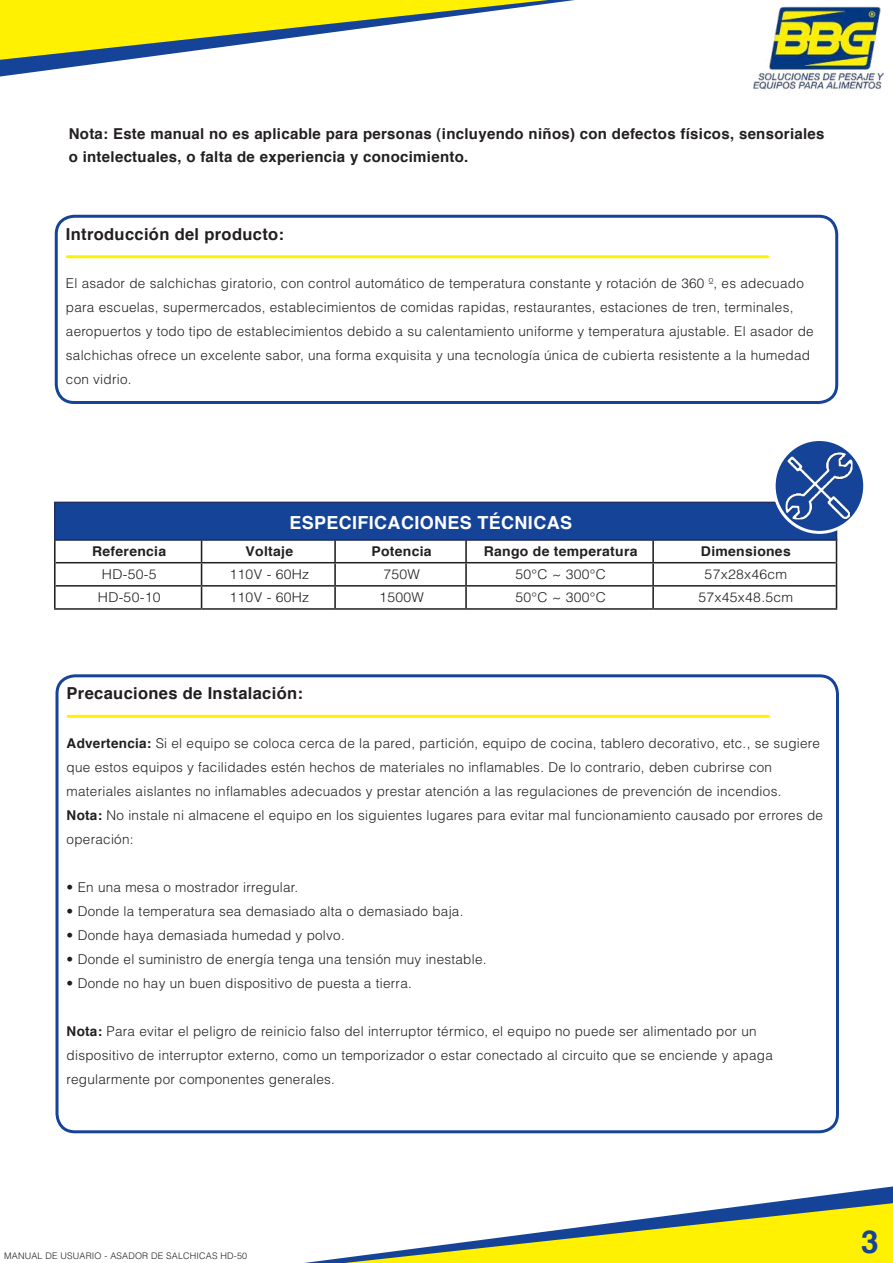
<style>
.page{position:relative;width:893px;height:1263px;background:#fff}
.page>*{position:absolute;margin:0;border:0;box-sizing:border-box;transform-origin:0 0}
.t1{font:700 31.5px "Helvetica";color:#154398}
.t2{font:700 18px "Helvetica";letter-spacing:.02em;color:#fff}
.t3{font:700 16.5px "Helvetica";letter-spacing:.02em;color:#231f20}
.t4{font:700 15px/22.5px "Helvetica";letter-spacing:.02em;color:#231f20}
.t5{font:300 13.5px/24px "Helvetica";letter-spacing:.02em;color:#231f20}
.t6{font:300 13.5px "Helvetica";letter-spacing:.02em;color:#231f20;scale:1.04 1}
.t7{font:700 13.5px "Helvetica";letter-spacing:.02em;color:#231f20;scale:1.04 1}
.t8{font:300 9px "Helvetica";letter-spacing:.02em;color:#231f20}
.s1{font-weight:700}
</style>
<div class="page">
<div style="left:55px;top:215px;width:783px;height:189px;border:3px solid #154398;border-radius:18px"></div>
<div style="left:56px;top:674px;width:783px;height:459px;border:3px solid #154398;border-radius:18px"></div>
<hr style="left:66px;top:255px;width:703px;height:3px;background:#fff101;border-radius:2px">
<hr style="left:67px;top:715px;width:703px;height:3px;background:#fff101;border-radius:2px">
<hr style="left:56px;top:562px;width:146px;height:1px;background:#231f20">
<hr style="left:202px;top:562px;width:133px;height:1px;background:#231f20">
<hr style="left:335px;top:562px;width:131px;height:1px;background:#231f20">
<hr style="left:466px;top:562px;width:187px;height:1px;background:#231f20">
<hr style="left:653px;top:562px;width:183px;height:1px;background:#231f20">
<hr style="left:56px;top:585px;width:146px;height:2px;background:#231f20">
<hr style="left:202px;top:585px;width:133px;height:2px;background:#231f20">
<hr style="left:335px;top:585px;width:131px;height:2px;background:#231f20">
<hr style="left:466px;top:585px;width:187px;height:2px;background:#231f20">
<hr style="left:653px;top:585px;width:183px;height:2px;background:#231f20">
<hr style="left:54px;top:608px;width:148px;height:2px;background:#231f20">
<hr style="left:202px;top:608px;width:133px;height:2px;background:#231f20">
<hr style="left:335px;top:608px;width:131px;height:2px;background:#231f20">
<hr style="left:466px;top:608px;width:187px;height:2px;background:#231f20">
<hr style="left:653px;top:608px;width:184px;height:2px;background:#231f20">
<hr style="left:54px;top:540px;width:2px;height:23px;background:#231f20">
<hr style="left:334px;top:540px;width:2px;height:22px;background:#231f20">
<hr style="left:465px;top:540px;width:2px;height:22px;background:#231f20">
<hr style="left:652px;top:540px;width:2px;height:22px;background:#231f20">
<hr style="left:54px;top:563px;width:2px;height:23px;background:#231f20">
<hr style="left:334px;top:563px;width:2px;height:22px;background:#231f20">
<hr style="left:465px;top:563px;width:2px;height:22px;background:#231f20">
<hr style="left:652px;top:563px;width:2px;height:22px;background:#231f20">
<hr style="left:54px;top:586px;width:2px;height:22px;background:#231f20">
<svg style="left:201px;top:541px;width:1px;height:67px"></svg>
<hr style="left:334px;top:587px;width:2px;height:21px;background:#231f20">
<hr style="left:465px;top:587px;width:2px;height:21px;background:#231f20">
<hr style="left:652px;top:587px;width:2px;height:21px;background:#231f20">
<svg style="left:836px;top:541px;width:1px;height:67px"></svg>
<div style="left:54px;top:502px;width:783px;height:39px;background:#154398;border:2px solid #202f60"></div>
<svg style="left:774px;top:439px;width:91px;height:93px;fill:#154398"></svg>
<img style="left:786px;top:452px;width:66px;height:67px">
<div style="left:773px;top:438px;width:93px;height:96px;border:3px solid #fff;border-radius:50%"></div>
<img style="left:754px;top:6px;width:129px;height:88px">
<svg style="left:304px;top:1186px;width:589px;height:77px"></svg>
<svg style="left:0;top:0;width:575px;height:77px"></svg>
<svg style="left:344px;top:1203px;width:549px;height:60px"></svg>
<p class="t4" style="left:69px;top:122px;width:757px">Nota: Este manual no es aplicable para personas (incluyendo niños) con defectos físicos, sensoriales o intelectuales, o falta de experiencia y conocimiento.</p>
<p class="t3" style="left:66px;top:224px;width:220px">Introducción del producto:</p>
<p class="t5" style="left:66px;top:271px;width:749px">El asador de salchichas giratorio, con control automático de temperatura constante y rotación de 360 º, es adecuado para escuelas, supermercados, establecimientos de comidas rapidas, restaurantes, estaciones de tren, terminales, aeropuertos y todo tipo de establecimientos debido a su calentamiento uniforme y temperatura ajustable. El asador de salchichas ofrece un excelente sabor, una forma exquisita y una tecnología única de cubierta resistente a la humedad con vidrio.</p>
<h2 class="t2" style="left:289px;top:511px;width:284px">ESPECIFICACIONES TÉCNICAS</h2>
<p class="t7" style="left:92px;top:543px;width:73px">Referencia</p>
<p class="t7" style="left:246px;top:543px;width:47px">Voltaje</p>
<p class="t7" style="left:371px;top:543px;width:59px">Potencia</p>
<p class="t7" style="left:484px;top:543px;width:149px">Rango de temperatura</p>
<p class="t7" style="left:701px;top:543px;width:88px">Dimensiones</p>
<p class="t6" style="left:102px;top:566px;width:54px">HD-50-5</p>
<p class="t6" style="left:230px;top:566px;width:78px">110V - 60Hz</p>
<p class="t6" style="left:383px;top:566px;width:37px">750W</p>
<p class="t6" style="left:515px;top:566px;width:88px">50°C ~ 300°C</p>
<p class="t6" style="left:705px;top:566px;width:81px">57x28x46cm</p>
<p class="t6" style="left:98px;top:589px;width:62px">HD-50-10</p>
<p class="t6" style="left:230px;top:589px;width:78px">110V - 60Hz</p>
<p class="t6" style="left:379px;top:589px;width:44px">1500W</p>
<p class="t6" style="left:515px;top:589px;width:88px">50°C ~ 300°C</p>
<p class="t6" style="left:698px;top:589px;width:93px">57x45x48.5cm</p>
<p class="t3" style="left:67px;top:683px;width:238px">Precauciones de Instalación:</p>
<p class="t5" style="left:67px;top:730px;width:758px"><span class="s1">Advertencia:</span> Si el equipo se coloca cerca de la pared, partición, equipo de cocina, tablero decorativo, etc., se sugiere que estos equipos y facilidades estén hechos de materiales no inflamables. De lo contrario, deben cubrirse con materiales aislantes no inflamables adecuados y prestar atención a las regulaciones de prevención de incendios.<br><span class="s1">Nota:</span> No instale ni almacene el equipo en los siguientes lugares para evitar mal funcionamiento causado por errores de operación:</p>
<p class="t5" style="left:67px;top:874px;width:233px">• En una mesa o mostrador irregular.</p>
<p class="t5" style="left:67px;top:898px;width:398px">• Donde la temperatura sea demasiado alta o demasiado baja.</p>
<p class="t5" style="left:67px;top:922px;width:280px">• Donde haya demasiada humedad y polvo.</p>
<p class="t5" style="left:67px;top:946px;width:421px">• Donde el suministro de energía tenga una tensión muy inestable.</p>
<p class="t5" style="left:67px;top:970px;width:347px">• Donde no hay un buen dispositivo de puesta a tierra.</p>
<p class="t5" style="left:67px;top:1018px;width:708px"><span class="s1">Nota:</span> Para evitar el peligro de reinicio falso del interruptor térmico, el equipo no puede ser alimentado por un dispositivo de interruptor externo, como un temporizador o estar conectado al circuito que se enciende y apaga regularmente por componentes generales.</p>
<p class="t8" style="left:4px;top:1250px;width:244px">MANUAL DE USUARIO - ASADOR DE SALCHICAS HD-50</p>
<h1 class="t1" style="left:861px;top:1222px;width:19px">3</h1>
</div>
